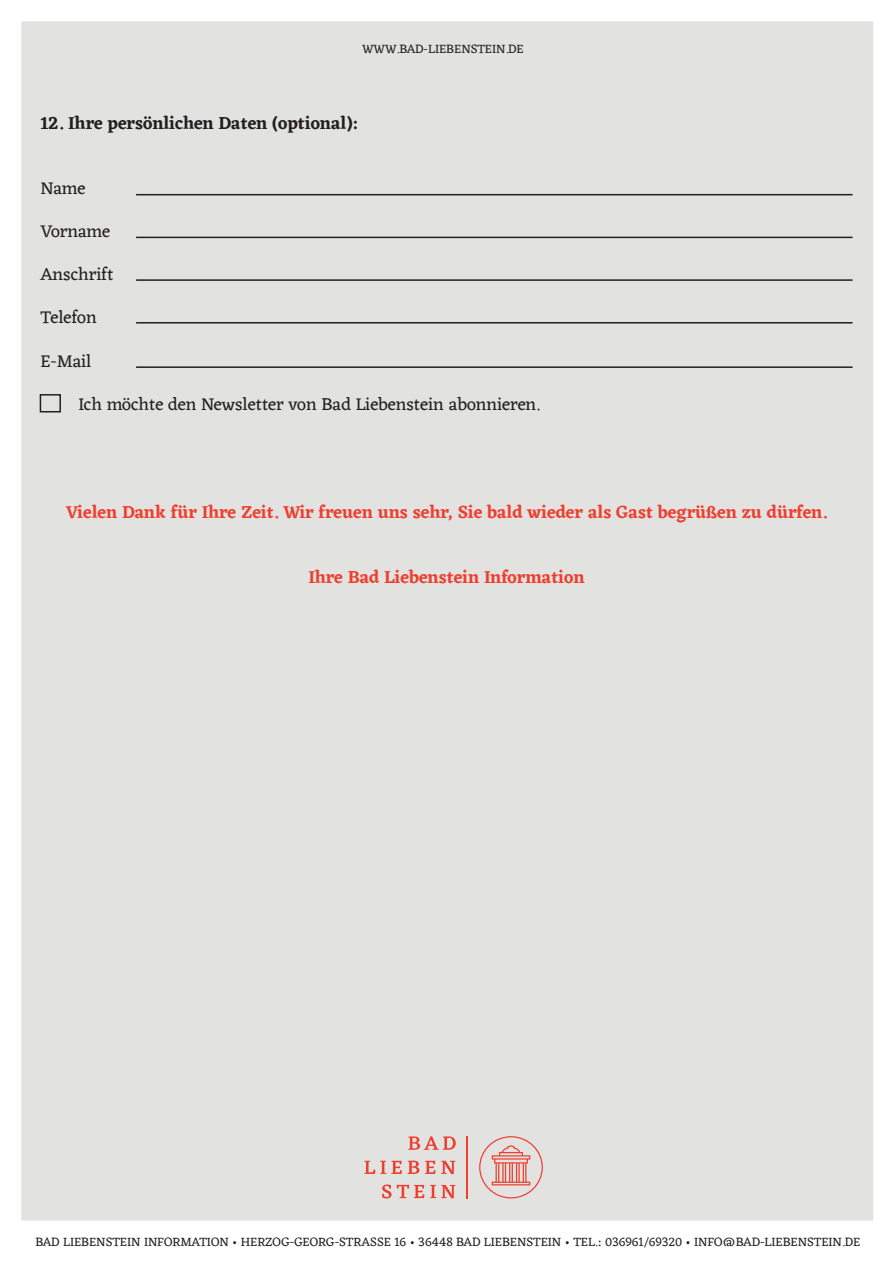
<style>
.page{position:relative;width:893px;height:1263px;background:#fff}
.page>*{position:absolute;margin:0;border:0;box-sizing:border-box;transform-origin:0 0}
.t1{font:600 18px "Eczar";color:#ef3e2e}
.t2{font:18px "Eczar";color:#231f20}
.t3{font:600 18px "Eczar";color:#231f20}
.t4{font:12.75px "Eczar";letter-spacing:-.01em;color:#231f20}
</style>
<div class="page">
<div style="left:22px;top:22px;width:850px;height:1198px;background:#e2e2e1"></div>
<svg style="left:408px;top:1136px;width:48px;height:14px"></svg>
<svg style="left:364px;top:1160px;width:55px;height:14px"></svg>
<svg style="left:425px;top:1161px;width:10px;height:13px"></svg>
<svg style="left:441px;top:1161px;width:15px;height:13px"></svg>
<svg style="left:382px;top:1184px;width:42px;height:14px"></svg>
<svg style="left:430px;top:1185px;width:26px;height:13px"></svg>
<hr style="left:467px;top:1136px;width:1px;height:62px;background:#ef3e2e">
<svg style="left:479px;top:1136px;width:64px;height:62px"></svg>
<hr style="left:136px;top:194px;width:717px;height:1px;background:#231f20">
<hr style="left:136px;top:237px;width:717px;height:1px;background:#231f20">
<hr style="left:136px;top:279px;width:717px;height:2px;background:#231f20">
<hr style="left:136px;top:322px;width:717px;height:2px;background:#231f20">
<hr style="left:136px;top:366px;width:717px;height:2px;background:#231f20">
<div style="left:40px;top:394px;width:21px;height:18px;border:2px solid #231f20"></div>
<p class="t4" style="left:362px;top:40px;width:163px">WWW.BAD-LIEBENSTEIN.DE</p>
<p class="t3" style="left:40px;top:112px;width:320px">12. Ihre persönlichen Daten (optional):</p>
<p class="t2" style="left:40px;top:176px;width:47px">Name</p>
<p class="t2" style="left:40px;top:219px;width:71px">Vorname</p>
<p class="t2" style="left:40px;top:262px;width:75px">Anschrift</p>
<p class="t2" style="left:40px;top:305px;width:58px">Telefon</p>
<p class="t2" style="left:40px;top:348px;width:53px">E-Mail</p>
<p class="t2" style="left:79px;top:392px;width:463px">Ich möchte den Newsletter von Bad Liebenstein abonnieren.</p>
<p class="t1" style="left:66px;top:501px;width:763px">Vielen Dank für Ihre Zeit. Wir freuen uns sehr, Sie bald wieder als Gast begrüßen zu dürfen.</p>
<p class="t1" style="left:308px;top:566px;width:278px">Ihre Bad Liebenstein Information</p>
<p class="t4" style="left:35px;top:1233px;width:826px">BAD LIEBENSTEIN INFORMATION • HERZOG-GEORG-STRASSE 16 • 36448 BAD LIEBENSTEIN • TEL.: 036961/69320 • INFO@BAD-LIEBENSTEIN.DE</p>
</div>
